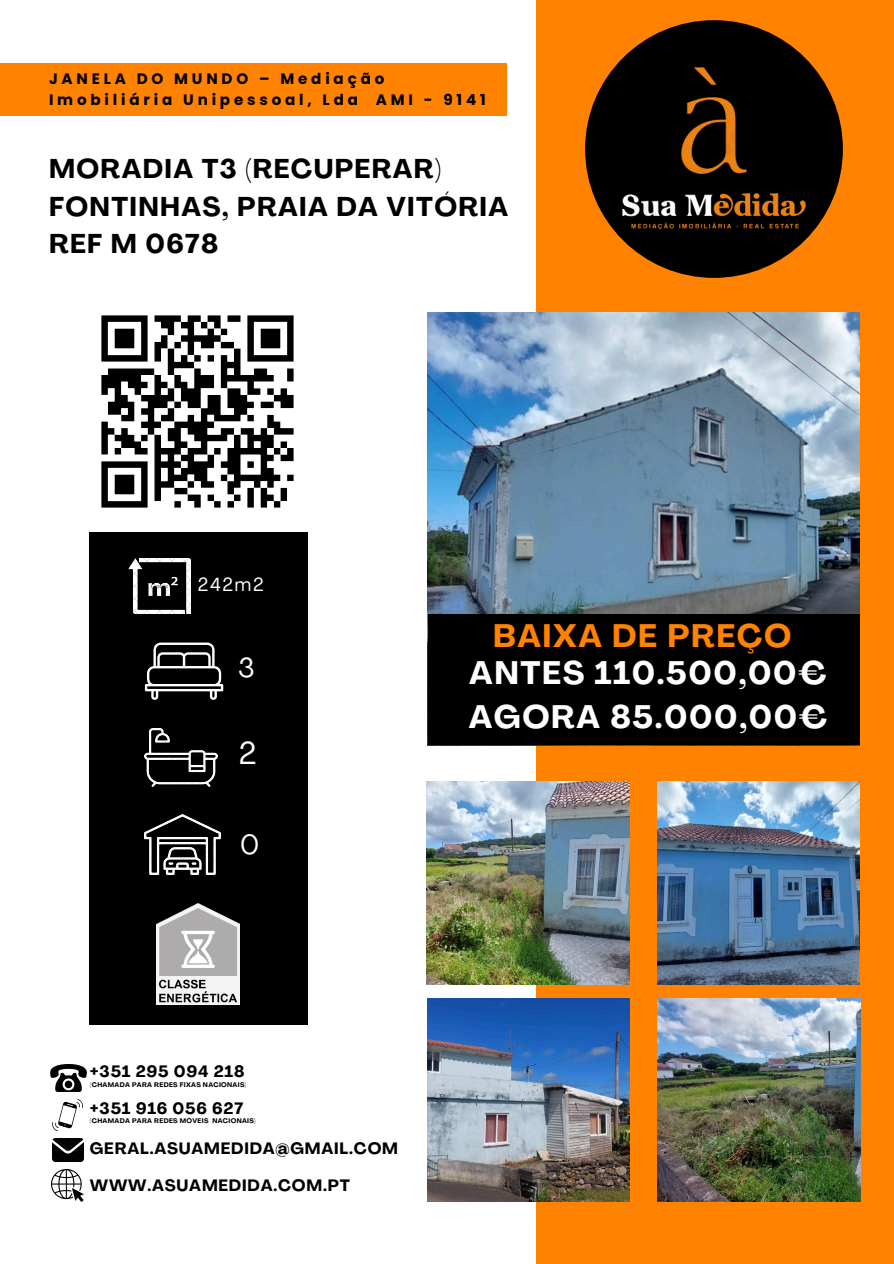
<style>
.page{position:relative;width:894px;height:1264px;background:#fff}
.page>*{position:absolute;margin:0;border:0;box-sizing:border-box;transform-origin:0 0}
.t1{font:700 42.3px "Agrandir";letter-spacing:.05em;color:#fff}
.t2{font:700 32.1px "Agrandir";letter-spacing:.05em;color:#fff}
.t3{font:700 32.1px "Agrandir";letter-spacing:.05em;color:#ff8200}
.t4{font:31.2px "Agrandir";color:#fff}
.t5{font:27.3px "Agrandir";color:#fff}
.t6{font:700 26.85px/37px "Agrandir";letter-spacing:.05em;color:#000}
.t7{font:18.75px "Agrandir";letter-spacing:.09em;color:#fff}
.t8{font:700 16.2px "Agrandir";letter-spacing:.05em;color:#000}
.t9{font:700 15.15px/21px "Poppins";letter-spacing:.25em;color:#000}
.t10{font:700 6.6px "Agrandir";letter-spacing:.05em;color:#000}
</style>
<div class="page">
<img style="left:101px;top:315px;width:193px;height:193px">
<div style="left:536px;top:0;width:357px;height:1263px;background:#ff8200"></div>
<img style="left:427px;top:313px;width:432px;height:301px">
<img style="left:427px;top:999px;width:202px;height:202px">
<img style="left:426px;top:781px;width:203px;height:203px">
<img style="left:657px;top:781px;width:202px;height:203px">
<div style="left:89px;top:532px;width:218px;height:493px;background:#000"></div>
<img style="left:585px;top:20px;width:257px;height:258px;border-radius:50%">
<div style="left:0;top:63px;width:506px;height:53px;background:#ff8200"></div>
<img style="left:657px;top:999px;width:203px;height:202px">
<img style="left:50px;top:1064px;width:37px;height:27px">
<img style="left:52px;top:1099px;width:31px;height:31px">
<img style="left:52px;top:1138px;width:31px;height:23px">
<img style="left:52px;top:1169px;width:31px;height:32px">
<img style="left:129px;top:558px;width:62px;height:56px">
<svg style="left:145px;top:642px;width:78px;height:58px"></svg>
<img style="left:145px;top:728px;width:73px;height:58px">
<img style="left:145px;top:814px;width:75px;height:60px">
<img style="left:156px;top:903px;width:83px;height:101px">
<div style="left:427px;top:614px;width:432px;height:131px;background:#000"></div>
<p class="t9" style="left:49px;top:68px;width:438px">JANELA DO MUNDO – Mediação<br>Imobiliária Unipessoal, Lda AMI - 9141</p>
<p class="t6" style="left:49px;top:153px;width:460px">MORADIA T3 (RECUPERAR)<br>FONTINHAS, PRAIA DA VITÓRIA</p>
<p class="t6" style="left:49px;top:227px;width:171px">REF M 0678</p>
<p class="t7" style="left:198px;top:577px;width:67px">242m2</p>
<p class="t5" style="left:238px;top:656px;width:18px">3</p>
<p class="t4" style="left:238px;top:740px;width:19px">2</p>
<p class="t5" style="left:240px;top:833px;width:21px">0</p>
<p class="t3" style="left:493px;top:622px;width:300px">BAIXA DE PREÇO</p>
<p class="t2" style="left:469px;top:660px;width:359px">ANTES 110.500,00€</p>
<p class="t2" style="left:468px;top:704px;width:360px">AGORA 85.000,00€</p>
<p class="t1" style="left:489px;top:696px;width:312px">110.000,00€</p>
<p class="t8" style="left:90px;top:1064px;width:156px">+351 295 094 218</p>
<p class="t8" style="left:90px;top:1101px;width:155px">+351 916 056 627</p>
<h2 class="t10" style="left:90px;top:1082px;width:158px">(CHAMADA PARA REDES FIXAS NACIONAIS)</h2>
<p class="t10" style="left:90px;top:1118px;width:167px">(CHAMADA PARA REDES MÓVEIS NACIONAIS)</p>
<p class="t8" style="left:90px;top:1142px;width:309px">GERAL.ASUAMEDIDA@GMAIL.COM</p>
<p class="t8" style="left:90px;top:1179px;width:261px">WWW.ASUAMEDIDA.COM.PT</p>
</div>
